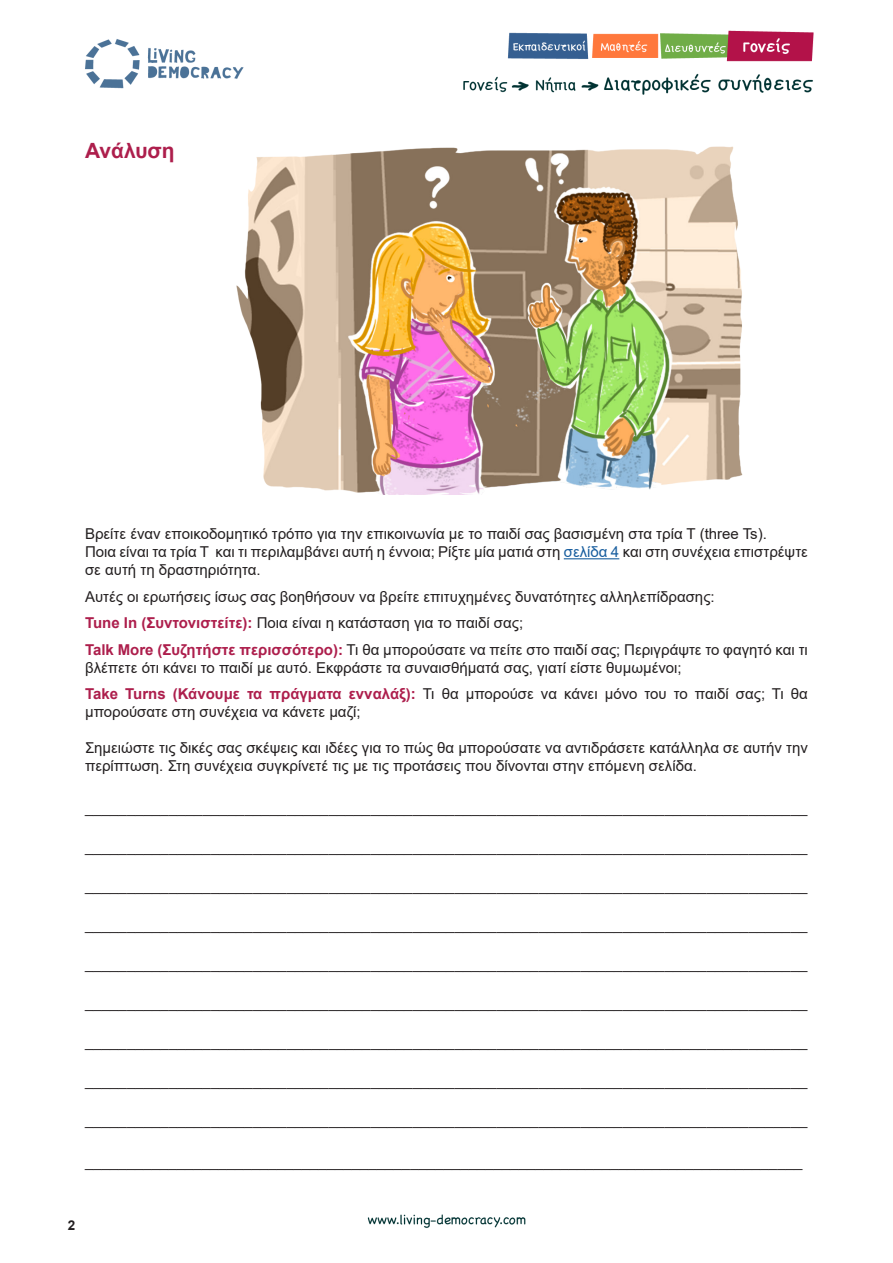
<style>
.page{position:relative;width:893px;height:1263px;background:#fff}
.page>*{position:absolute;margin:0;border:0;box-sizing:border-box;transform-origin:0 0}
.t1{font:700 21px "Arial";color:#ad1e4c}
.t2{font:18px/21.6px "Minion Pro";color:#231f20}
.t3{font:15px/18px "Arial";color:#231f20}
.t4{font:700 13.5px "Arial";color:#231f20}
.s1{color:#175d9e}
.s2{font-weight:700;color:#ad1e4c}
</style>
<div class="page">
<img style="left:85px;top:30px;width:729px;height:1198px">
<img style="left:230px;top:142px;width:532px;height:353px">
<hr style="left:564px;top:558px;width:55px;height:1px;background:#175d9e">
<p class="t1" style="left:85px;top:136px;width:91px">Ανάλυση</p>
<p class="t3" style="left:85px;top:525px;width:683px">Βρείτε έναν εποικοδομητικό τρόπο για την επικοινωνία με το παιδί σας βασισμένη στα τρία Τ (three Ts).</p>
<p class="t3" style="left:85px;top:543px;width:724px">Ποια είναι τα τρία Τ και τι περιλαμβάνει αυτή η έννοια; Ρίξτε μία ματιά στη <span class="s1">σελίδα 4</span> και στη συνέχεια επιστρέψτε σε αυτή τη δραστηριότητα.</p>
<p class="t3" style="left:85px;top:587px;width:631px">Αυτές οι ερωτήσεις ίσως σας βοηθήσουν να βρείτε επιτυχημένες δυνατότητες αλληλεπίδρασης:</p>
<p class="t3" style="left:85px;top:614px;width:440px"><span class="s2">Tune In (Συντονιστείτε):</span> Ποια είναι η κατάσταση για το παιδί σας;</p>
<p class="t3" style="left:85px;top:640px;width:724px"><span class="s2">Talk More (Συζητήστε περισσότερο):</span> Τι θα μπορούσατε να πείτε στο παιδί σας; Περιγράψτε το φαγητό και τι βλέπετε ότι κάνει το παιδί με αυτό. Εκφράστε τα συναισθήματά σας, γιατί είστε θυμωμένοι;</p>
<p class="t3" style="left:85px;top:685px;width:724px"><span class="s2">Take Turns (Κάνουμε τα πράγματα ενναλάξ):</span> Τι θα μπορούσε να κάνει μόνο του το παιδί σας; Τι θα μπορούσατε στη συνέχεια να κάνετε μαζί;</p>
<p class="t3" style="left:85px;top:739px;width:724px">Σημειώστε τις δικές σας σκέψεις και ιδέες για το πώς θα μπορούσατε να αντιδράσετε κατάλληλα σε αυτήν την περίπτωση. Στη συνέχεια συγκρίνετέ τις με τις προτάσεις που δίνονται στην επόμενη σελίδα.</p>
<p class="t2" style="left:334px;top:541px;width:218px">General advice for eating with</p>
<p class="t2" style="left:334px;top:584px;width:223px">&gt; Take into consideration: per&shy;haps your toddler is tired and</p>
<p class="t2" style="left:334px;top:649px;width:213px">have seen above) children are</p>
<p class="t3" style="left:85px;top:799px;width:724px">______________________________________________________________________________________</p>
<p class="t3" style="left:85px;top:838px;width:724px">______________________________________________________________________________________</p>
<p class="t3" style="left:85px;top:877px;width:724px">______________________________________________________________________________________</p>
<p class="t3" style="left:85px;top:916px;width:724px">______________________________________________________________________________________</p>
<p class="t3" style="left:85px;top:955px;width:724px">______________________________________________________________________________________</p>
<p class="t3" style="left:85px;top:994px;width:724px">______________________________________________________________________________________</p>
<p class="t3" style="left:85px;top:1033px;width:724px">______________________________________________________________________________________</p>
<p class="t3" style="left:85px;top:1072px;width:724px">______________________________________________________________________________________</p>
<p class="t3" style="left:85px;top:1111px;width:724px">______________________________________________________________________________________</p>
<p class="t3" style="left:85px;top:1153px;width:719px">______________________________________________________________________________________</p>
<p class="t4" style="left:68px;top:1216px;width:9px">2</p>
</div>
